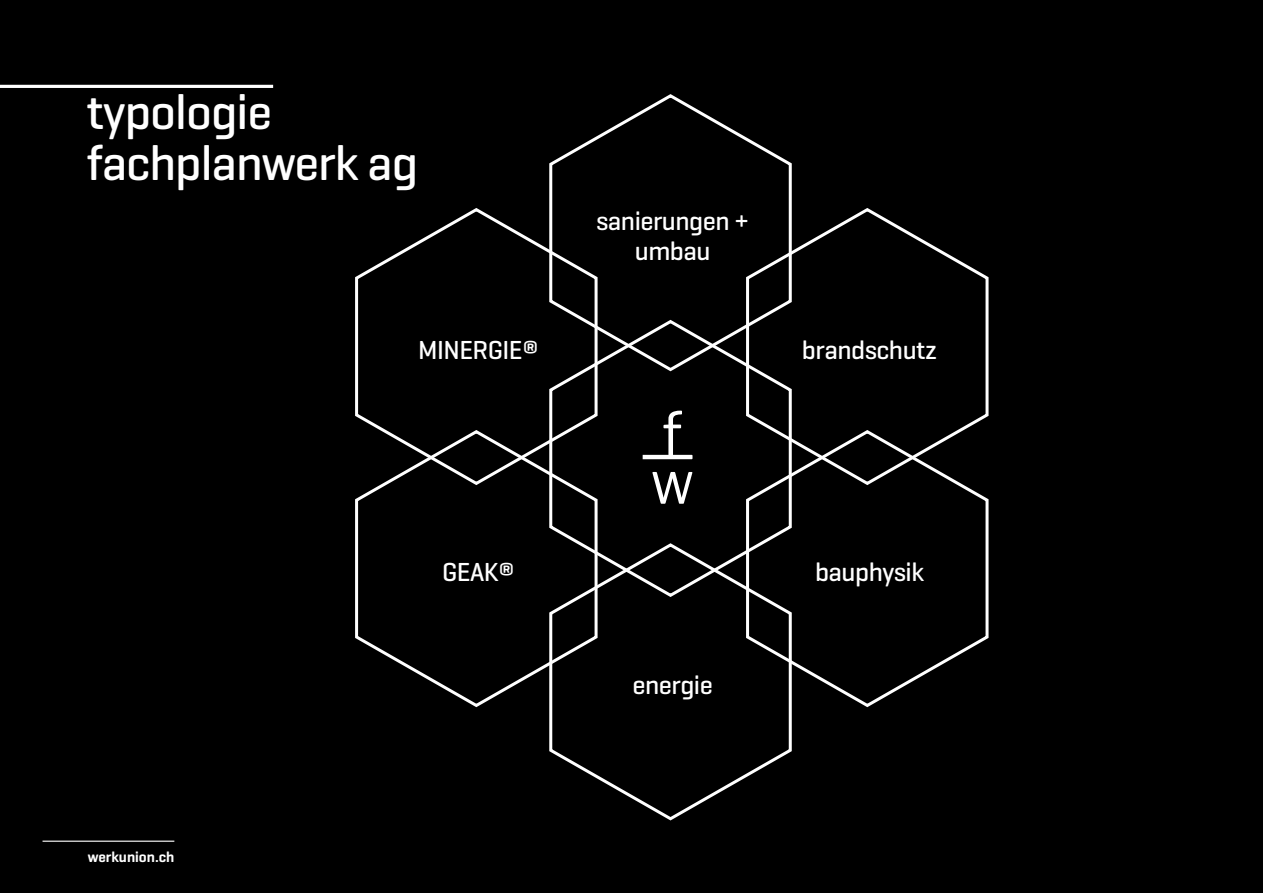
<style>
.page{position:relative;width:1263px;height:893px;background:#000}
.page>*{position:absolute;margin:0;border:0;box-sizing:border-box;transform-origin:0 0}
.t1{font:500 49.95px/51px "Geogrotesque";letter-spacing:-.02em;color:#fff}
.t2{font:500 26.55px/29.7px "Geogrotesque";letter-spacing:-.02em;color:#fff;text-align:center}
.t3{font:600 15px "Geogrotesque";color:#fff}
</style>
<div class="page">
<svg style="left:746px;top:208px;width:243px;height:220px"></svg>
<svg style="left:549px;top:94px;width:244px;height:279px"></svg>
<svg style="left:746px;top:428px;width:243px;height:280px"></svg>
<svg style="left:549px;top:541px;width:244px;height:280px"></svg>
<svg style="left:355px;top:206px;width:244px;height:222px"></svg>
<svg style="left:355px;top:428px;width:244px;height:281px"></svg>
<svg style="left:643px;top:410px;width:50px;height:94px"></svg>
<hr style="left:0;top:85px;width:273px;height:3px;background:#fff">
<hr style="left:43px;top:841px;width:131px;height:1px;background:#fff">
<p class="t1" style="left:86px;top:85px;width:333px">typologie fachplanwerk ag</p>
<p class="t2" style="left:418px;top:334px;width:122px">MINERGIE®</p>
<p class="t2" style="left:596px;top:206px;width:155px">sanierungen + umbau</p>
<p class="t2" style="left:802px;top:334px;width:137px">brandschutz</p>
<p class="t3" style="left:88px;top:848px;width:88px">werkunion.ch</p>
<p class="t2" style="left:442px;top:557px;width:74px">GEAK®</p>
<p class="t2" style="left:632px;top:670px;width:82px">energie</p>
<p class="t2" style="left:815px;top:557px;width:110px">bauphysik</p>
</div>
